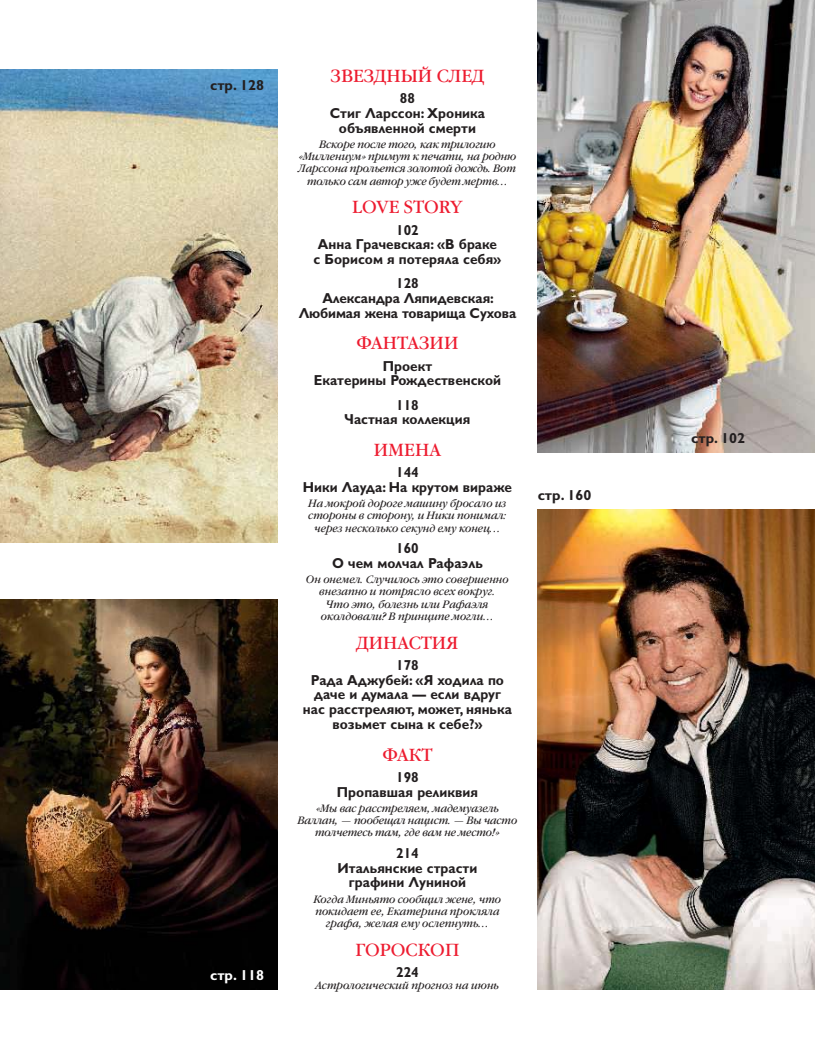
<style>
.page{position:relative;width:815px;height:1045px;background:#fff}
.page>*{position:absolute;margin:0;border:0;box-sizing:border-box;transform-origin:0 0}
.t1{font:17.5px "Garamond Book C";color:#ed1b2f;scale:.96 1}
.t2{font:700 14.5px/14.9px "Gill Sans Cyr";color:#231f20;text-align:center;scale:.94 1}
.t3{font:700 14.5px "Gill Sans Cyr";color:#231f20}
.t4{font:700 14.5px "Gill Sans Cyr";color:#fff}
.t5{font:italic 10.62px/12.4px "Garamond Book C";color:#231f20;text-align:center;scale:.94 1}
</style>
<div class="page">
<img style="left:538px;top:0;width:277px;height:453px">
<img style="left:0;top:600px;width:277px;height:389px">
<img style="left:538px;top:510px;width:277px;height:479px">
<img style="left:0;top:69px;width:278px;height:473px">
<h2 class="t3" style="left:210px;top:77px;width:55px">стр. 128</h2>
<h2 class="t4" style="left:210px;top:966px;width:55px">стр. 118</h2>
<h1 class="t1" style="left:331px;top:69px;width:162px">ЗВЕЗДНЫЙ СЛЕД</h1>
<h2 class="t2" style="left:330px;top:90px;width:167px">88<br>Стиг Ларссон: Хроника объявленной смерти</h2>
<p class="t5" style="left:299px;top:138px;width:233px">Вскоре после того, как трилогию «Миллениум» примут к печати, на родню Ларссона прольется золотой дождь. Вот только сам автор уже будет мертв...</p>
<h1 class="t1" style="left:352px;top:200px;width:117px">LOVE STORY</h1>
<h2 class="t2" style="left:314px;top:222px;width:201px">102<br>Анна Грачевская: «В браке с Борисом я потеряла себя»</h2>
<h2 class="t2" style="left:299px;top:276px;width:233px">128<br>Александра Ляпидевская:<br>Любимая жена товарища Сухова</h2>
<h1 class="t1" style="left:356px;top:336px;width:108px">ФАНТАЗИИ</h1>
<h2 class="t2" style="left:314px;top:358px;width:201px">Проект<br>Екатерины Рождественской</h2>
<h2 class="t2" style="left:344px;top:397px;width:136px">118<br>Частная коллекция</h2>
<h1 class="t1" style="left:374px;top:443px;width:72px">ИМЕНА</h1>
<h2 class="t2" style="left:303px;top:465px;width:224px">144<br>Ники Лауда: На крутом вираже</h2>
<p class="t5" style="left:308px;top:497px;width:213px">На мокрой дороге машину бросало из стороны в сторону, и Ники понимал: через несколько секунд ему конец...</p>
<h2 class="t2" style="left:332px;top:540px;width:162px">160<br>О чем молчал Рафаэль</h2>
<p class="t5" style="left:306px;top:573px;width:217px">Он онемел. Случилось это совершенно внезапно и потрясло всех вокруг.<br>Что это, болезнь или Рафаэля околдовали? В принципе могли...</p>
<h1 class="t1" style="left:357px;top:635px;width:108px">ДИНАСТИЯ</h1>
<h2 class="t2" style="left:303px;top:657px;width:224px">178<br>Рада Аджубей: «Я ходила по даче и думала — если вдруг нас расстреляют, может, нянька возьмет сына к себе?»</h2>
<h1 class="t1" style="left:382px;top:747px;width:54px">ФАКТ</h1>
<h2 class="t2" style="left:337px;top:769px;width:152px">198<br>Пропавшая реликвия</h2>
<p class="t5" style="left:298px;top:802px;width:235px">«Мы вас расстреляем, мадемуазель<br>Валлан, — пообещал нацист. — Вы часто толчетесь там, где вам не место!»</p>
<h2 class="t2" style="left:338px;top:845px;width:150px">214<br>Итальянские страсти графини Луниной</h2>
<p class="t5" style="left:314px;top:893px;width:201px">Когда Миньято сообщил жене, что покидает ее, Екатерина прокляла графа, желая ему ослепнуть...</p>
<h1 class="t1" style="left:355px;top:943px;width:110px">ГОРОСКОП</h1>
<h2 class="t2" style="left:396px;top:965px;width:26px">224</h2>
<p class="t5" style="left:316px;top:980px;width:196px">Астрологический прогноз на июнь</p>
<h2 class="t3" style="left:538px;top:486px;width:55px">стр. 160</h2>
<h2 class="t3" style="left:691px;top:429px;width:55px">стр. 102</h2>
</div>
